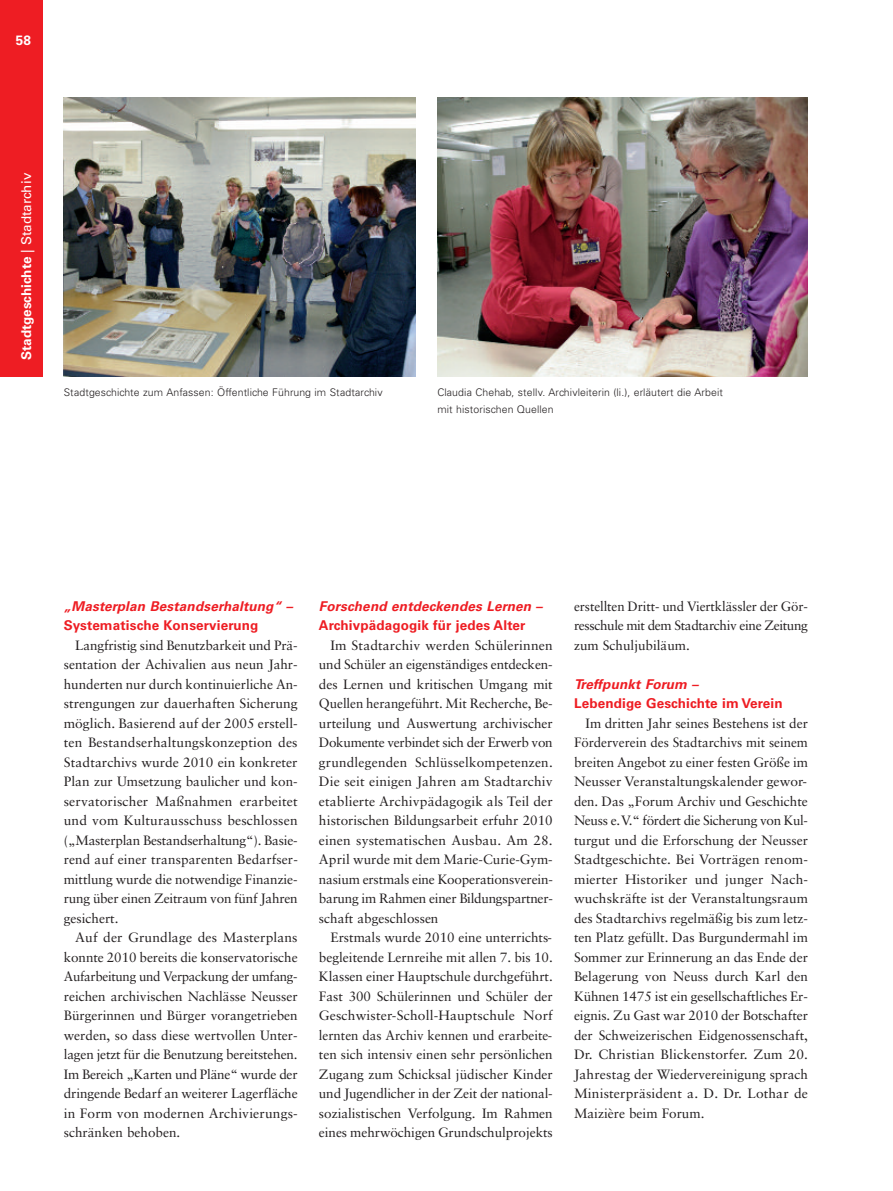
<style>
.page{position:relative;width:893px;height:1191px;background:#fff}
.page>*{position:absolute;margin:0;border:0;box-sizing:border-box;transform-origin:0 0}
.t1{font:13.5px/19.5px "Sabon";color:#231f20;text-align:justify}
.t2{font:700 13.5px "Univers";letter-spacing:.01em;color:#ee1d23}
.t3{font:italic 700 13.5px "Univers";letter-spacing:.015em;color:#ee1d23}
.t4{font:700 13.5px "Univers";color:#fff}
.t5{font:300 10.5px/16.5px "Univers";letter-spacing:.01em;color:#231f20}
.s1{font-weight:400}
</style>
<div class="page">
<div style="left:0;top:0;width:43px;height:377px;background:#ee1d23"></div>
<img style="left:64px;top:98px;width:352px;height:279px">
<img style="left:438px;top:98px;width:370px;height:279px">
<p class="t4" style="left:16px;top:35px;width:16px">58</p>
<p class="t4" style="left:21px;top:360px;width:189px;rotate:-90deg">Stadtgeschichte <span class="s1">| Stadtarchiv</span></p>
<p class="t5" style="left:64px;top:385px;width:320px">Stadtgeschichte zum Anfassen: Öffentliche Führung im Stadtarchiv</p>
<p class="t5" style="left:437px;top:385px;width:287px">Claudia Chehab, stellv. Archivleiterin (li.), erläutert die Arbeit mit historischen Quellen</p>
<p class="t3" style="left:64px;top:601px;width:230px">„Masterplan Bestandserhaltung“ –</p>
<p class="t2" style="left:64px;top:620px;width:196px">Systematische Konservierung</p>
<p class="t1" style="left:64px;top:636px;width:236px;text-indent:11px">Langfristig sind Benutzbarkeit und Prä&shy;sentation der Achivalien aus neun Jahr&shy;hunderten nur durch kontinuierliche An&shy;strengungen zur dauerhaften Sicherung möglich. Basierend auf der 2005 erstell&shy;ten Bestandserhaltungskonzeption des Stadtarchivs wurde 2010 ein konkreter Plan zur Umsetzung baulicher und kon&shy;servatorischer Maßnahmen erarbeitet und vom Kulturausschuss beschlossen („Masterplan Bestandserhaltung“). Basie&shy;rend auf einer transparenten Bedarfser&shy;mittlung wurde die notwendige Finanzie&shy;rung über einen Zeitraum von fünf Jahren gesichert.</p>
<p class="t1" style="left:64px;top:929px;width:236px;text-indent:11px">Auf der Grundlage des Masterplans konnte 2010 bereits die konservatorische Aufarbeitung und Verpackung der umfang&shy;reichen archivischen Nachlässe Neusser Bürgerinnen und Bürger vorangetrieben werden, so dass diese wertvollen Unter&shy;lagen jetzt für die Benutzung bereitstehen.<br>Im Bereich „Karten und Pläne“ wurde der dringende Bedarf an weiterer Lagerfläche in Form von modernen Archivierungs&shy;schränken behoben.</p>
<p class="t3" style="left:319px;top:601px;width:225px">Forschend entdeckendes Lernen –</p>
<p class="t2" style="left:319px;top:620px;width:208px">Archivpädagogik für jedes Alter</p>
<p class="t1" style="left:319px;top:636px;width:235px;text-indent:11px">Im Stadtarchiv werden Schülerinnen und Schüler an eigenständiges entdecken&shy;des Lernen und kritischen Umgang mit Quellen herangeführt. Mit Recherche, Be&shy;urteilung und Auswertung archivischer Dokumente verbindet sich der Erwerb von grundlegenden Schlüsselkompetenzen.<br>Die seit einigen Jahren am Stadtarchiv etablierte Archivpädagogik als Teil der historischen Bildungsarbeit erfuhr 2010 einen systematischen Ausbau. Am 28.<br>April wurde mit dem Marie-Curie-Gym&shy;nasium erstmals eine Kooperationsverein&shy;barung im Rahmen einer Bildungspartner&shy;schaft abgeschlossen</p>
<p class="t1" style="left:319px;top:929px;width:235px;text-indent:12px">Erstmals wurde 2010 eine unterrichts&shy;begleitende Lernreihe mit allen 7. bis 10.<br>Klassen einer Hauptschule durchgeführt.<br>Fast 300 Schülerinnen und Schüler der Geschwister-Scholl-Hauptschule Norf lernten das Archiv kennen und erarbeite&shy;ten sich intensiv einen sehr persönlichen Zugang zum Schicksal jüdischer Kinder und Jugendlicher in der Zeit der national&shy;sozialistischen Verfolgung. Im Rahmen eines mehrwöchigen Grundschulprojekts</p>
<p class="t1" style="left:574px;top:597px;width:235px">erstellten Dritt- und Viertklässler der Gör&shy;resschule mit dem Stadtarchiv eine Zeitung zum Schuljubiläum.</p>
<p class="t3" style="left:574px;top:679px;width:126px">Treffpunkt Forum –</p>
<p class="t2" style="left:574px;top:698px;width:210px">Lebendige Geschichte im Verein</p>
<p class="t1" style="left:574px;top:714px;width:236px;text-indent:11px">Im dritten Jahr seines Bestehens ist der Förderverein des Stadtarchivs mit seinem breiten Angebot zu einer festen Größe im Neusser Veranstaltungskalender gewor&shy;den. Das „Forum Archiv und Geschichte Neuss e.V.“ fördert die Sicherung von Kul&shy;turgut und die Erforschung der Neusser Stadtgeschichte. Bei Vorträgen renom&shy;mierter Historiker und junger Nach&shy;wuchskräfte ist der Veranstaltungsraum des Stadtarchivs regelmäßig bis zum letz&shy;ten Platz gefüllt. Das Burgundermahl im Sommer zur Erinnerung an das Ende der Belagerung von Neuss durch Karl den Kühnen 1475 ist ein gesellschaftliches Er&shy;eignis. Zu Gast war 2010 der Botschafter der Schweizerischen Eidgenossenschaft, Dr. Christian Blickenstorfer. Zum 20.<br>Jahrestag der Wiedervereinigung sprach Ministerpräsident a. D. Dr. Lothar de Maizière beim Forum.</p>
</div>
